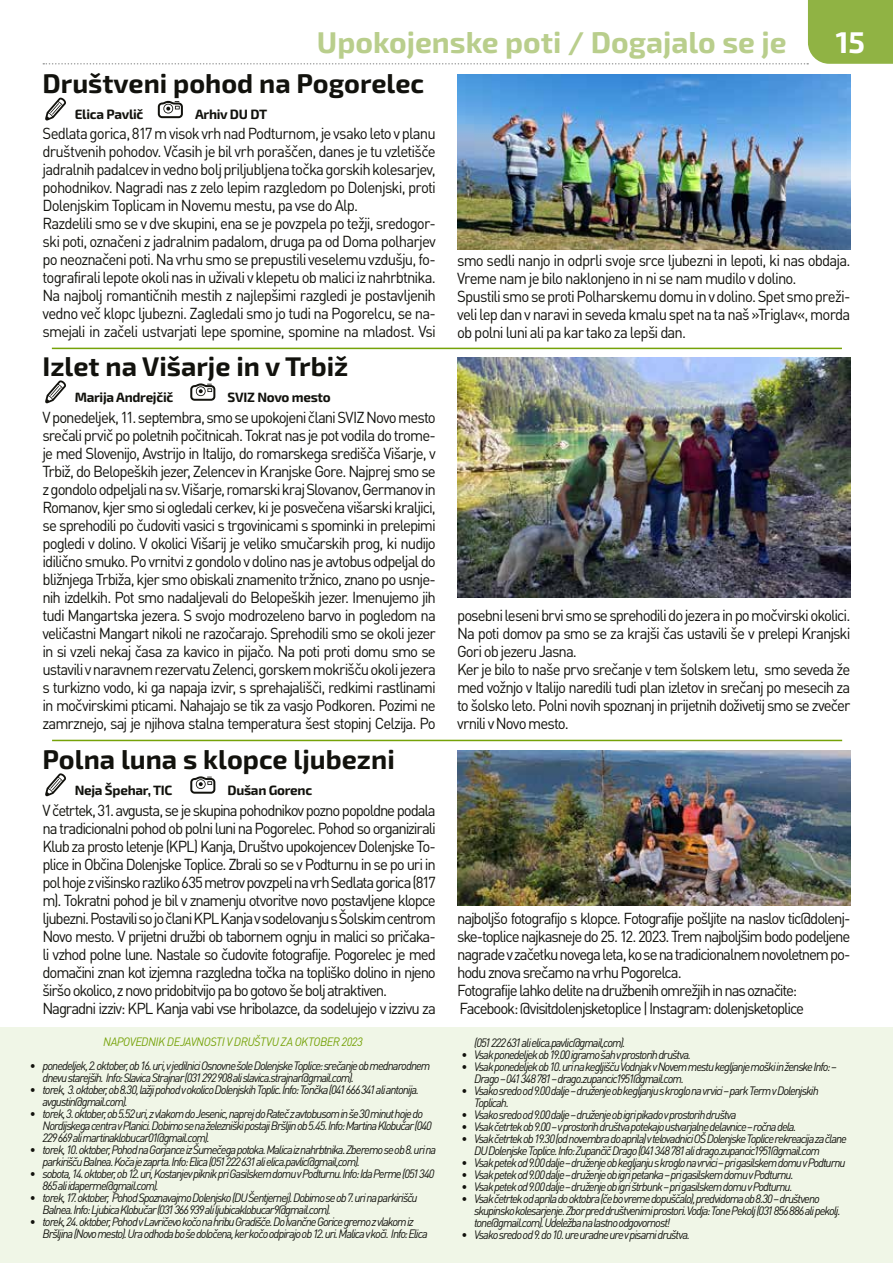
<style>
.page{position:relative;width:893px;height:1263px;background:#fff}
.page>*{position:absolute;margin:0;border:0;box-sizing:border-box;transform-origin:0 0}
.t1{font:700 30px "Exo 2";color:#b9ce8c}
.t2{font:700 30px "Exo 2";color:#fff}
.t3{font:700 27px "Exo 2";color:#12120d}
.t4{font:15.75px/18px "DIN Pro";letter-spacing:-.065em;color:#12120d;scale:.95 1}
.t5{font:700 13.5px "Exo 2";letter-spacing:-.02em;color:#12120d}
.t6{font:italic 12px/12px "DIN Pro";letter-spacing:-.085em;color:#12120d;scale:.95 1}
.t7{font:italic 12px "DIN Pro";letter-spacing:-.035em;color:#75a208;scale:.95 1}
.s1{font-style:normal}
</style>
<div class="page">
<svg style="left:43px;top:0;width:850px;height:65px"></svg>
<svg style="left:45px;top:97px;width:21px;height:24px"></svg>
<svg style="left:158px;top:101px;width:25px;height:17px"></svg>
<img style="left:458px;top:74px;width:392px;height:175px">
<hr style="left:52px;top:348px;width:790px;height:1px;background:#75a208">
<svg style="left:45px;top:380px;width:21px;height:24px"></svg>
<svg style="left:190px;top:383px;width:25px;height:18px"></svg>
<img style="left:458px;top:358px;width:392px;height:239px">
<hr style="left:52px;top:740px;width:790px;height:1px;background:#75a208">
<svg style="left:45px;top:773px;width:21px;height:24px"></svg>
<svg style="left:190px;top:776px;width:25px;height:18px"></svg>
<img style="left:457px;top:751px;width:393px;height:155px">
<div style="left:0;top:1027px;width:893px;height:236px;background:#f0f6e7"></div>
<h1 class="t1" style="left:317px;top:25px;width:471px">Upokojenske poti / Dogajalo se je</h1>
<h1 class="t2" style="left:836px;top:25px;width:31px">15</h1>
<h2 class="t3" style="left:43px;top:68px;width:383px">Društveni pohod na Pogorelec</h2>
<p class="t5" style="left:75px;top:106px;width:70px">Elica Pavlič</p>
<p class="t4" style="left:43px;top:123px;width:416px">Sedlata gorica, 817 m visok vrh nad Podturnom, je vsako leto v planu društvenih pohodov. Včasih je bil vrh poraščen, danes je tu vzletišče jadralnih padalcev in vedno bolj priljubljena točka gorskih kolesarjev, pohodnikov. Nagradi nas z zelo lepim razgledom po Dolenjski, proti Dolenjskim Toplicam in Novemu mestu, pa vse do Alp.<br>Razdelili smo se v dve skupini, ena se je povzpela po težji, sredogor&shy;ski poti, označeni z jadralnim padalom, druga pa od Doma polharjev po neoznačeni poti. Na vrhu smo se prepustili veselemu vzdušju, fo&shy;tografirali lepote okoli nas in uživali v klepetu ob malici iz nahrbtnika.<br>Na najbolj romantičnih mestih z najlepšimi razgledi je postavljenih vedno več klopc ljubezni. Zagledali smo jo tudi na Pogorelcu, se na&shy;smejali in začeli ustvarjati lepe spomine, spomine na mladost. Vsi</p>
<p class="t5" style="left:195px;top:106px;width:74px">Arhiv DU DT</p>
<p class="t4" style="left:457px;top:250px;width:416px">smo sedli nanjo in odprli svoje srce ljubezni in lepoti, ki nas obdaja.<br>Vreme nam je bilo naklonjeno in ni se nam mudilo v dolino.<br>Spustili smo se proti Polharskemu domu in v dolino. Spet smo preži&shy;veli lep dan v naravi in seveda kmalu spet na ta naš »Triglav«, morda ob polni luni ali pa kar tako za lepši dan.</p>
<h2 class="t3" style="left:43px;top:350px;width:307px">Izlet na Višarje in v Trbiž</h2>
<p class="t5" style="left:75px;top:389px;width:100px">Marija Andrejčič</p>
<p class="t4" style="left:43px;top:407px;width:416px;text-align:justify">V ponedeljek, 11. septembra, smo se upokojeni člani SVIZ Novo mesto srečali prvič po poletnih počitnicah. Tokrat nas je pot vodila do trome&shy;je med Slovenijo, Avstrijo in Italijo, do romarskega središča Višarje, v Trbiž, do Belopeških jezer, Zelencev in Kranjske Gore. Najprej smo se z gondolo odpeljali na sv. Višarje, romarski kraj Slovanov, Germanov in Romanov, kjer smo si ogledali cerkev, ki je posvečena višarski kraljici, se sprehodili po čudoviti vasici s trgovinicami s spominki in prelepimi pogledi v dolino. V okolici Višarij je veliko smučarskih prog, ki nudijo idilično smuko. Po vrnitvi z gondolo v dolino nas je avtobus odpeljal do bližnjega Trbiža, kjer smo obiskali znamenito tržnico, znano po usnje&shy;nih izdelkih. Pot smo nadaljevali do Belopeških jezer. Imenujemo jih tudi Mangartska jezera. S svojo modrozeleno barvo in pogledom na veličastni Mangart nikoli ne razočarajo. Sprehodili smo se okoli jezer in si vzeli nekaj časa za kavico in pijačo. Na poti proti domu smo se ustavili v naravnem rezervatu Zelenci, gorskem mokrišču okoli jezera s turkizno vodo, ki ga napaja izvir, s sprehajališči, redkimi rastlinami in močvirskimi pticami. Nahajajo se tik za vasjo Podkoren. Pozimi ne zamrznejo, saj je njihova stalna temperatura šest stopinj Celzija. Po</p>
<p class="t5" style="left:227px;top:390px;width:105px">SVIZ Novo mesto</p>
<h2 class="t3" style="left:43px;top:743px;width:354px">Polna luna s klopce ljubezni</h2>
<p class="t5" style="left:75px;top:782px;width:99px">Neja Špehar, TIC</p>
<p class="t4" style="left:43px;top:800px;width:416px">V četrtek, 31. avgusta, se je skupina pohodnikov pozno popoldne podala na tradicionalni pohod ob polni luni na Pogorelec. Pohod so organizirali Klub za prosto letenje (KPL) Kanja, Društvo upokojencev Dolenjske To&shy;plice in Občina Dolenjske Toplice. Zbrali so se v Podturnu in se po uri in pol hoje z višinsko razliko 635 metrov povzpeli na vrh Sedlata gorica (817 m). Tokratni pohod je bil v znamenju otvoritve novo postavljene klopce ljubezni. Postavili so jo člani KPL Kanja v sodelovanju s Šolskim centrom Novo mesto. V prijetni družbi ob tabornem ognju in malici so pričaka&shy;li vzhod polne lune. Nastale so čudovite fotografije. Pogorelec je med domačini znan kot izjemna razgledna točka na topliško dolino in njeno širšo okolico, z novo pridobitvijo pa bo gotovo še bolj atraktiven.<br>Nagradni izziv: KPL Kanja vabi vse hribolazce, da sodelujejo v izzivu za</p>
<p class="t5" style="left:227px;top:782px;width:86px">Dušan Gorenc</p>
<p class="t7" style="left:103px;top:1032px;width:275px">NAPOVEDNIK DEJAVNOSTI V DRUŠTVU ZA OKTOBER 2023</p>
<p class="t6" style="left:43px;top:1059px;width:410px;text-indent:-13px"><span class="s1">•</span> ponedeljek,2.oktober,ob 16.uri,v jedilniciOsnovne šole Dolenjske Toplice:srečanje ob mednarodnem dnevu starejših. Info:Slavica Strajnar (031 292 908 alislavica.strajnar@gmail.com).</p>
<p class="t6" style="left:43px;top:1083px;width:398px;text-indent:-13px"><span class="s1">•</span> torek, 3.oktober,ob 8.30,lažjipohod v okolico Dolenjskih Toplic.Info:Tončka (041 666 341 aliantonija. avgustin@gmail.com).</p>
<p class="t6" style="left:43px;top:1107px;width:411px;text-indent:-13px"><span class="s1">•</span> torek,3.oktober,ob 5.52 uri,z vlakom do Jesenic,naprejdo Rateč z avtobusom in še 30 minut hoje do<br>Nordijskega centra v Planici.Dobimo se na železniškipostajiBršljin ob 5.45.Info:Martina Klobučar (040<br>229 669 alimartinaklobucar01@gmail.com).</p>
<p class="t6" style="left:43px;top:1143px;width:416px;text-indent:-13px"><span class="s1">•</span> torek,10.oktober,Pohod na Gorjance iz Šumečega potoka.Malica iz nahrbtnika.Zberemo se ob 8.urina parkirišču Balnea.Koča je zaprta.Info:Elica (051 222 631 alielica.pavlic@gmail,com).</p>
<p class="t6" style="left:43px;top:1167px;width:414px;text-indent:-13px"><span class="s1">•</span> sobota,14.oktober,ob 12.uri,Kostanjev piknik priGasilskem domu v Podturnu.Info:Ida Perme (051 340<br>865 aliidaperme@gmail.com).</p>
<p class="t6" style="left:43px;top:1191px;width:396px;text-indent:-13px"><span class="s1">•</span> torek,17.oktober, Pohod Spoznavajmo Dolenjsko (DU Šentjernej).Dobimo se ob 7.urina parkirišču<br>Balnea.Info:Ljubica Klobučar (031 366 939 aliljubicaklobucar9@gmail.com).</p>
<p class="t6" style="left:43px;top:1215px;width:407px;text-indent:-13px"><span class="s1">•</span> torek,24.oktober,Pohod v Lavričevo kočo na hribu Gradišče.Do Ivančne Gorice gremo z vlakom iz<br>Bršljina (Novo mesto).Ura odhoda bo še določena,ker kočo odpirajo ob 12.uri.Malica v koči. Info:Elica</p>
<p class="t4" style="left:457px;top:605px;width:416px">posebni leseni brvi smo se sprehodili do jezera in po močvirski okolici.<br>Na poti domov pa smo se za krajši čas ustavili še v prelepi Kranjski Gori ob jezeru Jasna.<br>Ker je bilo to naše prvo srečanje v tem šolskem letu, smo seveda že med vožnjo v Italijo naredili tudi plan izletov in srečanj po mesecih za to šolsko leto. Polni novih spoznanj in prijetnih doživetij smo se zvečer vrnili v Novo mesto.</p>
<p class="t4" style="left:457px;top:908px;width:416px">najboljšo fotografijo s klopce. Fotografije pošljite na naslov tic@dolenj&shy;ske-toplice najkasneje do 25. 12. 2023. Trem najboljšim bodo podeljene nagrade v začetku novega leta, ko se na tradicionalnem novoletnem po&shy;hodu znova srečamo na vrhu Pogorelca.<br>Fotografije lahko delite na družbenih omrežjih in nas označite:<br>Facebook: @visitdolenjsketoplice | Instagram: dolenjsketoplice</p>
<p class="t6" style="left:474px;top:1035px;width:161px">(051 222 631 alielica.pavlic@gmail,com).</p>
<p class="t6" style="left:461px;top:1047px;width:243px"><span class="s1">•</span> Vsak ponedeljek ob 19.00 igramo šah v prostorih društva.</p>
<p class="t6" style="left:474px;top:1059px;width:383px;text-indent:-13px"><span class="s1">•</span> Vsak ponedeljek ob 10.urina kegljišču Vodnjak v Novem mestu kegljanje moškiin ženske Info:–<br>Drago – 041 348 781 – drago.zupancic1951@gmail.com.</p>
<p class="t6" style="left:474px;top:1083px;width:364px;text-indent:-13px"><span class="s1">•</span> Vsako sredo od 9.00 dalje – druženje ob kegljanju s kroglo na vrvici– park Term v Dolenjskih<br>Toplicah.</p>
<p class="t6" style="left:461px;top:1107px;width:291px"><span class="s1">•</span> Vsako sredo od 9.00 dalje – druženje ob igripikado v prostorih društva</p>
<p class="t6" style="left:461px;top:1119px;width:354px"><span class="s1">•</span> Vsak četrtek ob 9.00 – v prostorih društva potekajo ustvarjalne delavnice – ročna dela.</p>
<p class="t6" style="left:474px;top:1131px;width:394px;text-indent:-13px"><span class="s1">•</span> Vsak četrtek ob 19.30 (od novembra do aprila)v telovadniciOŠ Dolenjske Toplice rekreacija za člane<br>DU Dolenjske Toplice.Info:Zupančič Drago (041 348 781 alidrago.zupancic1951@gmail.com</p>
<p class="t6" style="left:461px;top:1155px;width:406px"><span class="s1">•</span> Vsak petek od 9.00 dalje – druženje ob kegljanju s kroglo na vrvici– prigasilskem domu v Podturnu</p>
<p class="t6" style="left:461px;top:1167px;width:351px"><span class="s1">•</span> Vsak petek od 9.00 dalje – druženje ob igripetanka – prigasilskem domu v Podturnu.</p>
<p class="t6" style="left:461px;top:1179px;width:350px"><span class="s1">•</span> Vsak petek od 9.00 dalje – druženje ob igrištrbunk – prigasilskem domu v Podturnu.</p>
<p class="t6" style="left:474px;top:1191px;width:387px;text-indent:-13px"><span class="s1">•</span> Vsak četrtek od aprila do oktobra (če bo vreme dopuščalo),predvidoma ob 8.30 – društveno skupinsko kolesarjenje.Zbor pred društvenimiprostori.Vodja:Tone Pekolj(031 856 886 alipekolj. tone@gmail.com).Udeležba na lastno odgovornost!</p>
<p class="t6" style="left:461px;top:1227px;width:242px"><span class="s1">•</span> Vsako sredo od 9.do 10.ure uradne ure v pisarnidruštva.</p>
</div>
